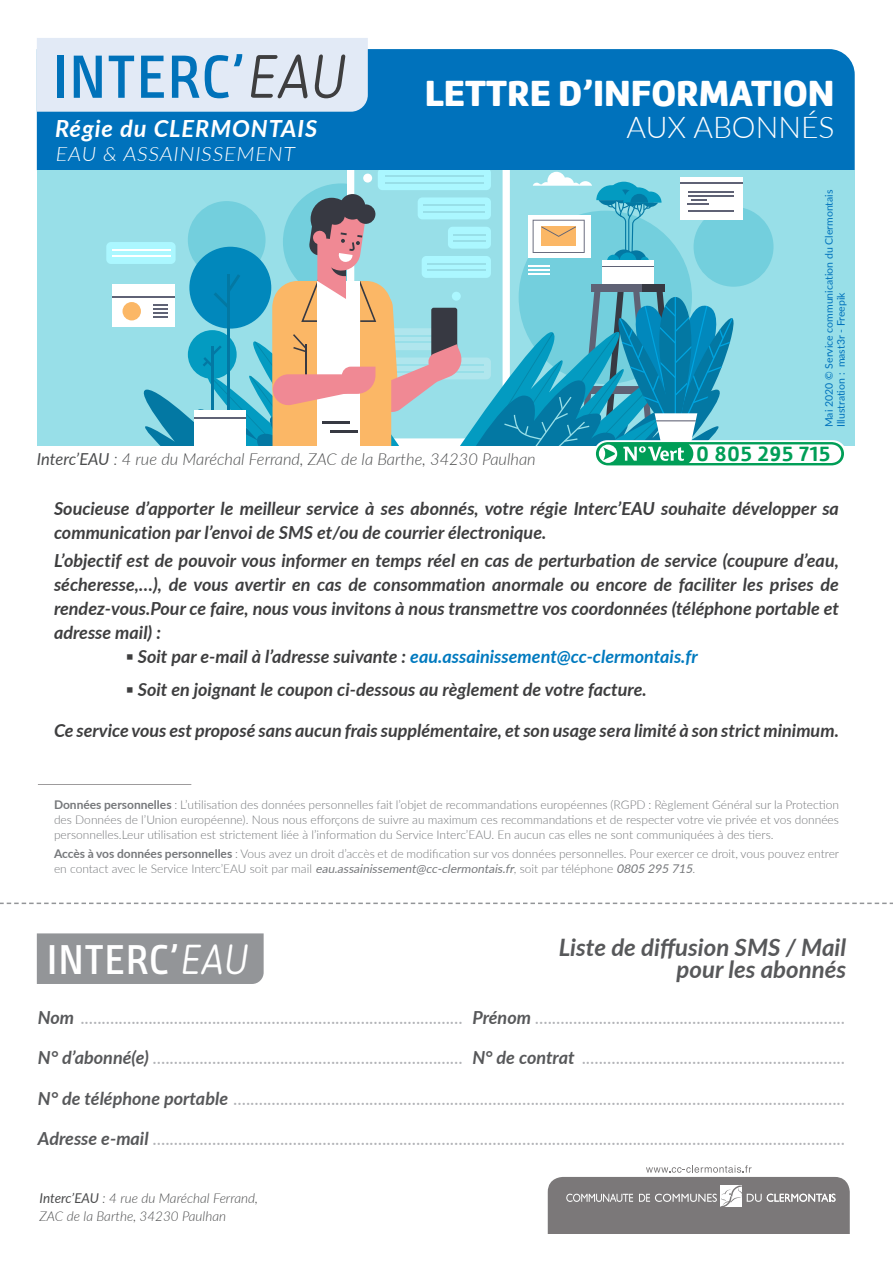
<style>
.page{position:relative;width:893px;height:1263px;background:#fff}
.page>*{position:absolute;margin:0;border:0;box-sizing:border-box;transform-origin:0 0}
.texte{font:60.45px "Bunday Sans Semi Bold Up";letter-spacing:.02em;color:#0072ba}
.texte-2{font:41.4px "Bunday Sans Semi Bold Up";letter-spacing:.02em;color:#fff}
.t1{font:37.5px "Amelia Rounded Black";color:#fff}
.t2{font:300 30px "Lato";color:#fff}
.t3{font:italic 700 24px "Lato";color:#57585a}
.t4{font:italic 700 23.7px "Lato";letter-spacing:.04em;color:#fff}
.t5{font:700 21.3px "Amelia Rounded";letter-spacing:.045em;color:#009e57}
.t6{font:300 19.8px "Lato";color:#fff}
.t7{font:18px "Lato";color:#b2b3b7}
.titre{font:italic 700 18px/24px "Lato";color:#3e3e3f}
.titre-2{font:italic 700 18px "Lato";color:#017abf}
.texte-3{font:italic 300 16.5px "Lato";color:#4b4c4d}
.texte-4{font:italic 300 13.5px "Lato";color:#4b4c4d}
.t8{font:300 12px/15px "Lato";color:#76787b;text-align:justify}
.t9{font:10.5px "Lato";color:#0072bc}
.s1{font-family:"Blogger Sans";font-weight:300;font-style:italic;color:#3e3e3f}
.s2{font-weight:400}
.s3{color:#3e3e3f}
.s4{font-weight:700}
.s5{font-weight:400;font-style:italic}
.s6{font-family:"Blogger Sans";font-weight:300;font-style:italic}
.s7{font-weight:700;font-style:italic;color:#57585a}
</style>
<div class="page">
<svg style="left:0;top:902px;width:893px;height:2px"></svg>
<div style="left:37px;top:49px;width:818px;height:121px;background:#0072bc"></div>
<div style="left:37px;top:38px;width:331px;height:74px;background:#e2eaf6"></div>
<div style="left:37px;top:933px;width:227px;height:51px;background:#939598"></div>
<svg style="left:548px;top:1165px;width:302px;height:68px"></svg>
<div style="left:37px;top:170px;width:818px;height:276px;background:#98dfe8"></div>
<div style="left:106px;top:242px;width:70px;height:22px;background:#abf7ff;border-radius:5px"></div>
<hr style="left:112px;top:249px;width:58px;height:2px;background:#fff">
<hr style="left:112px;top:255px;width:59px;height:2px;background:#fff">
<div style="left:112px;top:284px;width:63px;height:43px;background:#fff"></div>
<div style="left:123px;top:302px;width:18px;height:18px;background:#fbb766;border-radius:50%"></div>
<hr style="left:112px;top:296px;width:63px;height:1px;background:#5f6275">
<svg style="left:594px;top:440px;width:252px;height:27px"></svg>
<svg style="left:133px;top:170px;width:711px;height:295px"></svg>
<hr style="left:38px;top:784px;width:153px;height:1px;background:#231f20">
<p class="texte" style="left:52px;top:40px;width:293px">INTERC’<span class="s1">EAU</span></p>
<p class="t4" style="left:55px;top:111px;width:264px">Régie du CLERMONTAIS</p>
<p class="t6" style="left:55px;top:140px;width:244px">EAU &amp; ASSAINISSEMENT</p>
<p class="t1" style="left:425px;top:69px;width:411px">LETTRE D’INFORMATION</p>
<p class="t2" style="left:626px;top:106px;width:209px">AUX ABONNÉS</p>
<p class="t9" style="left:821px;top:427px;width:239px;rotate:-90deg">Mai 2020 © Service communication du Clermontais</p>
<p class="t9" style="left:833px;top:427px;width:136px;rotate:-90deg">Illustration : mast3r - Freepik</p>
<p class="texte-3" style="left:37px;top:447px;width:500px"><span class="s2">Interc’EAU</span> : 4 rue du Maréchal Ferrand, ZAC de la Barthe, 34230 Paulhan</p>
<p class="t5" style="left:697px;top:440px;width:135px">0 805 295 715</p>
<p class="titre" style="left:54px;top:496px;width:786px">Soucieuse d’apporter le meilleur service à ses abonnés, votre régie Interc’EAU souhaite développer sa communication par l’envoi de SMS et/ou de courrier électronique.</p>
<p class="titre" style="left:54px;top:548px;width:786px;text-align:justify">L’objectif est de pouvoir vous informer en temps réel en cas de perturbation de service (coupure d’eau, sécheresse,…), de vous avertir en cas de consommation anormale ou encore de faciliter les prises de rendez-vous.Pour ce faire, nous vous invitons à nous transmettre vos coordonnées (téléphone portable et adresse mail) :</p>
<p class="titre-2" style="left:126px;top:644px;width:573px"><span class="s3">▪ Soit par e-mail à l’adresse suivante :</span> eau.assainissement@cc-clermontais.fr</p>
<p class="titre" style="left:126px;top:677px;width:522px">▪ Soit en joignant le coupon ci-dessous au règlement de votre facture.</p>
<p class="titre" style="left:54px;top:718px;width:786px">Ce service vous est proposé sans aucun frais supplémentaire, et son usage sera limité à son strict minimum.</p>
<p class="t8" style="left:54px;top:797px;width:786px"><span class="s4">Données personnelles</span> : L’utilisation des données personnelles fait l’objet de recommandations européennes (RGPD : Règlement Général sur la Protection des Données de l’Union européenne). Nous nous efforçons de suivre au maximum ces recommandations et de respecter votre vie privée et vos données personnelles.Leur utilisation est strictement liée à l’information du Service Interc’EAU. En aucun cas elles ne sont communiquées à des tiers.</p>
<p class="t8" style="left:54px;top:846px;width:787px"><span class="s4">Accès à vos données personnelles</span> : Vous avez un droit d’accès et de modification sur vos données personnelles. Pour exercer ce droit, vous pouvez entrer en contact avec le Service Interc’EAU soit par mail <span class="s5">eau.assainissement@cc-clermontais.fr</span>, soit par téléphone <span class="s5">0805 295 715</span>.</p>
<p class="texte-2" style="left:47px;top:935px;width:201px">INTERC’<span class="s6">EAU</span></p>
<p class="t3" style="left:559px;top:929px;width:289px">Liste de diffusion SMS / Mail</p>
<p class="t3" style="left:677px;top:952px;width:171px">pour les abonnés</p>
<p class="t7" style="left:38px;top:1004px;width:809px"><span class="s7">Nom</span> .......................................................................................... <span class="s7">Prénom</span> .........................................................................</p>
<p class="t7" style="left:38px;top:1045px;width:809px"><span class="s7">N° d’abonné(e)</span> ......................................................................... <span class="s7">N° de contrat</span> ..............................................................</p>
<p class="t7" style="left:38px;top:1085px;width:809px"><span class="s7">N° de téléphone portable</span> ................................................................................................................................................</p>
<p class="t7" style="left:38px;top:1126px;width:809px"><span class="s7">Adresse e-mail</span> ...................................................................................................................................................................</p>
<p class="texte-4" style="left:40px;top:1188px;width:220px"><span class="s2">Interc’EAU</span> : 4 rue du Maréchal Ferrand,</p>
<p class="texte-4" style="left:40px;top:1207px;width:188px">ZAC de la Barthe, 34230 Paulhan</p>
</div>
